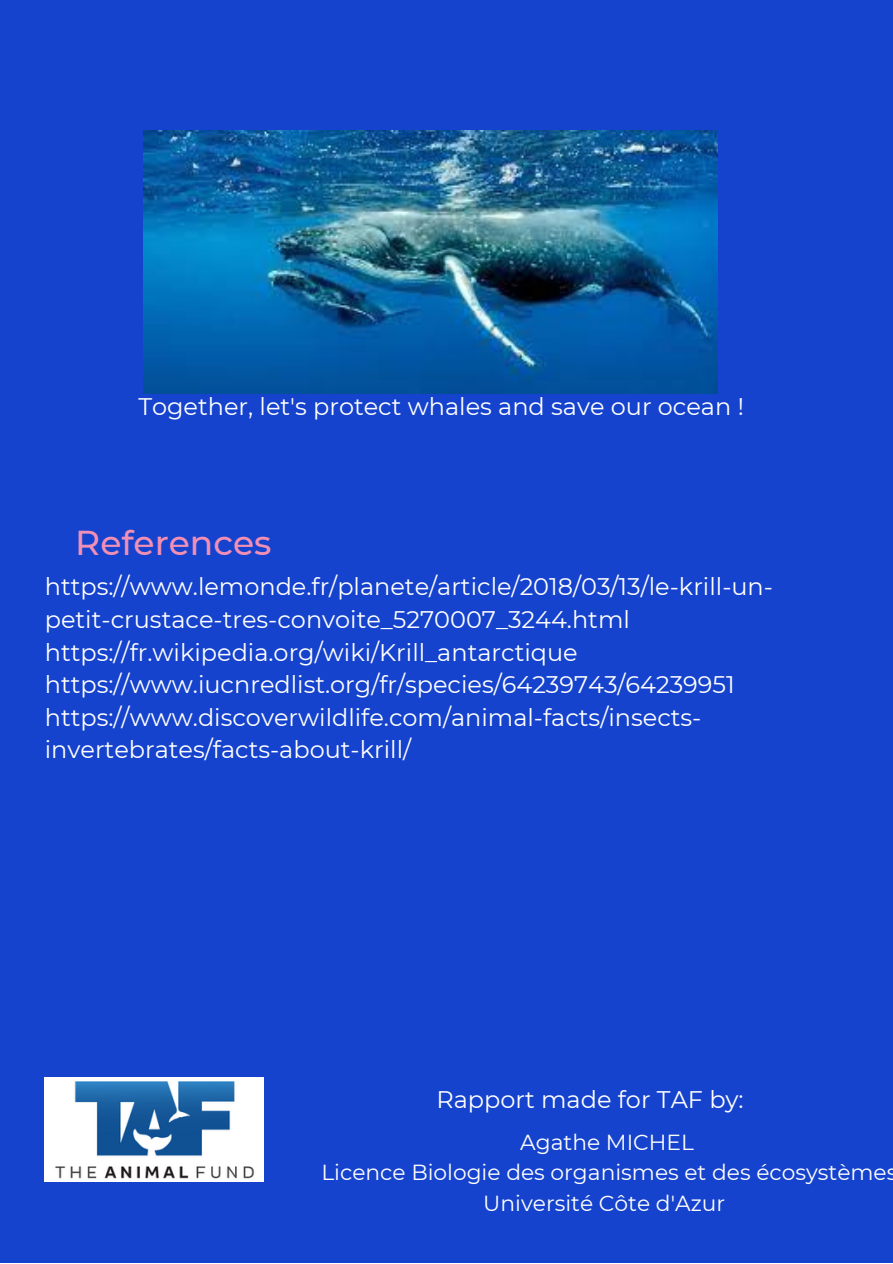
<style>
.page{position:relative;width:893px;height:1264px;background:#fff}
.page>*{position:absolute;margin:0;border:0;box-sizing:border-box;transform-origin:0 0}
.t1{font:500 34.5px "Montserrat";color:#f18fb5}
.t2{font:24px/32.5px "Montserrat";color:#fff}
.t3{font:21.75px "Montserrat";color:#fff}
</style>
<div class="page">
<div style="left:0;top:0;width:892px;height:1262px;background:#1543cd"></div>
<img style="left:144px;top:130px;width:573px;height:263px">
<img style="left:45px;top:1077px;width:218px;height:104px">
<p class="t2" style="left:138px;top:390px;width:607px">Together, let's protect whales and save our ocean !</p>
<p class="t1" style="left:75px;top:522px;width:198px">References</p>
<p class="t2" style="left:45px;top:570px;width:729px">https://www.lemonde.fr/planete/article/2018/03/13/le-krill-un&shy;petit-crustace-tres-convoite_5270007_3244.html</p>
<p class="t2" style="left:45px;top:635px;width:534px">https://fr.wikipedia.org/wiki/Krill_antarctique</p>
<p class="t2" style="left:45px;top:668px;width:691px">https://www.iucnredlist.org/fr/species/64239743/64239951</p>
<p class="t2" style="left:45px;top:701px;width:658px">https://www.discoverwildlife.com/animal-facts/insects&shy;invertebrates/facts-about-krill/</p>
<p class="t2" style="left:436px;top:1083px;width:309px">Rapport made for TAF by:</p>
<p class="t3" style="left:520px;top:1128px;width:175px">Agathe MICHEL</p>
<p class="t3" style="left:321px;top:1159px;width:577px">Licence Biologie des organismes et des écosystèmes</p>
<p class="t3" style="left:483px;top:1189px;width:243px">Université Côte d'Azur</p>
</div>
